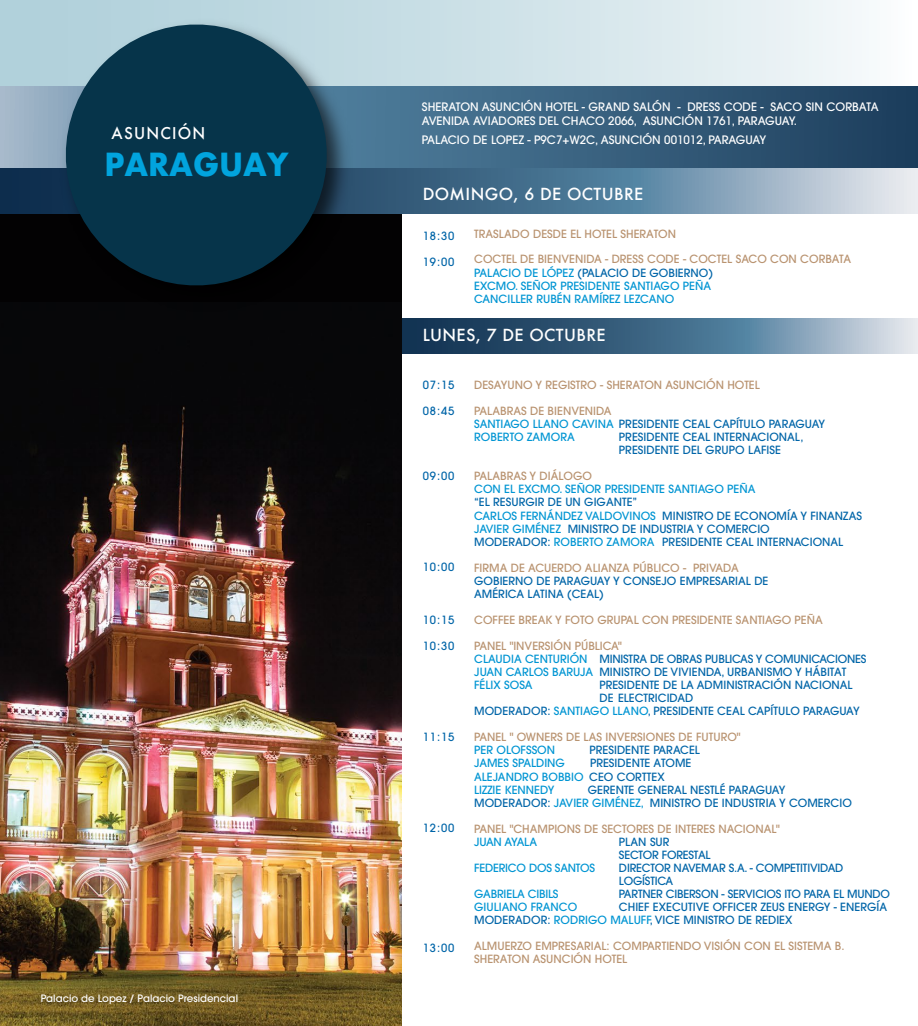
<style>
.page{position:relative;width:918px;height:1026px;background:#fff}
.page>*{position:absolute;margin:0;border:0;box-sizing:border-box;transform-origin:0 0}
.t1{font:700 30.97px "Futura";color:#01a4de;scale:.96 1}
.t2{font:500 16.2px "Futura";letter-spacing:.025em;color:#fff}
.t3{font:500 15.83px "Futura";letter-spacing:.08em;color:#fff;scale:.96 1}
.t4{font:500 11.55px/13.9px "ITC Avant Garde Pro";color:#fff}
.t5{font:500 11.25px/13px "ITC Avant Garde Pro";letter-spacing:.005em;color:#0065a8}
.t6{font:500 11.25px/13px "ITC Avant Garde Pro";letter-spacing:.005em;color:#0095d3}
.t7{font:500 11.25px/13px "ITC Avant Garde Pro";letter-spacing:.005em;color:#b99370}
.t8{font:500 11.25px/13px "ITC Avant Garde Pro";letter-spacing:-.015em;color:#0065a8}
.t9{font:500 11.25px "ITC Avant Garde Pro";letter-spacing:-.015em;color:#0095d3}
.t10{font:500 10.12px "ITC Avant Garde Pro";color:#fff}
.s1{color:#b99370}
.s2{color:#0065a8}
.s3{color:#0095d3}
</style>
<div class="page">
<svg style="left:401px;top:318px;width:517px;height:35px;background:#557590"></svg>
<div style="left:0;top:0;width:912px;height:144px;background:linear-gradient(to right,#a9ccd7,#f3f8f9)"></div>
<div style="left:0;top:134px;width:401px;height:892px;background:#030203"></div>
<img style="left:0;top:406px;width:401px;height:620px">
<svg style="left:0;top:86px;width:918px;height:82px;background:#3e6481"></svg>
<svg style="left:0;top:168px;width:918px;height:45px;background:#6989a1"></svg>
<img style="left:339px;top:13px;width:19px;height:201px">
<svg style="left:53px;top:12px;width:286px;height:274px;background:#23485a"></svg>
<h3 class="t3" style="left:112px;top:123px;width:99px">ASUNCIÓN</h3>
<h1 class="t1" style="left:104px;top:142px;width:193px">PARAGUAY</h1>
<p class="t10" style="left:41px;top:992px;width:199px">Palacio de Lopez / Palacio Presidencial</p>
<p class="t4" style="left:422px;top:100px;width:458px">SHERATON ASUNCIÓN HOTEL - GRAND SALÓN - DRESS CODE - SACO SIN CORBATA<br>AVENIDA AVIADORES DEL CHACO 2066, ASUNCIÓN 1761, PARAGUAY.</p>
<p class="t4" style="left:422px;top:132px;width:346px">PALACIO DE LOPEZ - P9C7+W2C, ASUNCIÓN 001012, PARAGUAY</p>
<h2 class="t2" style="left:423px;top:182px;width:222px">DOMINGO, 6 DE OCTUBRE</h2>
<p class="t5" style="left:423px;top:229px;width:33px">18:30</p>
<p class="t5" style="left:423px;top:255px;width:33px">19:00</p>
<p class="t7" style="left:474px;top:227px;width:203px">TRASLADO DESDE EL HOTEL SHERATON</p>
<p class="t6" style="left:474px;top:253px;width:379px"><span class="s1">COCTEL DE BIENVENIDA - DRESS CODE - COCTEL SACO CON CORBATA </span>PALACIO DE LÓPEZ <span class="s2">(PALACIO DE GOBIERNO)<br></span>EXCMO. SEÑOR PRESIDENTE SANTIAGO PEÑA<br>CANCILLER RUBÉN RAMÍREZ LEZCANO</p>
<h2 class="t2" style="left:423px;top:324px;width:185px">LUNES, 7 DE OCTUBRE</h2>
<p class="t5" style="left:423px;top:378px;width:33px">07:15</p>
<p class="t5" style="left:423px;top:404px;width:33px">08:45</p>
<p class="t5" style="left:423px;top:469px;width:33px">09:00</p>
<p class="t5" style="left:423px;top:561px;width:33px">10:00</p>
<p class="t5" style="left:423px;top:613px;width:33px">10:15</p>
<p class="t5" style="left:423px;top:639px;width:33px">10:30</p>
<p class="t5" style="left:423px;top:730px;width:33px">11:15</p>
<p class="t5" style="left:423px;top:821px;width:33px">12:00</p>
<p class="t5" style="left:423px;top:941px;width:33px">13:00</p>
<p class="t7" style="left:474px;top:378px;width:287px">DESAYUNO Y REGISTRO - SHERATON ASUNCIÓN HOTEL</p>
<p class="t6" style="left:474px;top:404px;width:353px"><span class="s1">PALABRAS DE BIENVENIDA<br></span>SANTIAGO LLANO CAVINA <span class="s2">PRESIDENTE CEAL CAPÍTULO PARAGUAY<br></span>ROBERTO ZAMORA</p>
<p class="t5" style="left:619px;top:430px;width:186px">PRESIDENTE CEAL INTERNACIONAL,<br>PRESIDENTE DEL GRUPO LAFISE</p>
<p class="t7" style="left:474px;top:470px;width:119px">PALABRAS Y DIÁLOGO</p>
<p class="t6" style="left:474px;top:483px;width:283px">CON EL EXCMO. SEÑOR PRESIDENTE SANTIAGO PEÑA</p>
<p class="t5" style="left:474px;top:496px;width:389px">“EL RESURGIR DE UN GIGANTE”<br><span class="s3">CARLOS FERNÁNDEZ VALDOVINOS</span> MINISTRO DE ECONOMÍA Y FINANZAS <span class="s3">JAVIER GIMÉNEZ</span> MINISTRO DE INDUSTRIA Y COMERCIO<br>MODERADOR: <span class="s3">ROBERTO ZAMORA</span> PRESIDENTE CEAL INTERNACIONAL</p>
<p class="t7" style="left:474px;top:561px;width:266px">FIRMA DE ACUERDO ALIANZA PÚBLICO - PRIVADA</p>
<p class="t5" style="left:474px;top:574px;width:296px">GOBIERNO DE PARAGUAY Y CONSEJO EMPRESARIAL DE<br>AMÉRICA LATINA (CEAL)</p>
<p class="t7" style="left:474px;top:613px;width:350px">COFFEE BREAK Y FOTO GRUPAL CON PRESIDENTE SANTIAGO PEÑA</p>
<p class="t5" style="left:474px;top:639px;width:394px"><span class="s1">PANEL "INVERSIÓN PÚBLICA"<br></span><span class="s3">CLAUDIA CENTURIÓN</span> MINISTRA DE OBRAS PUBLICAS Y COMUNICACIONES <span class="s3">JUAN CARLOS BARUJA</span> MINISTRO DE VIVIENDA, URBANISMO Y HÁBITAT <span class="s3">FÉLIX SOSA</span></p>
<p class="t5" style="left:599px;top:678px;width:255px">PRESIDENTE DE LA ADMINISTRACIÓN NACIONAL</p>
<p class="t5" style="left:599px;top:691px;width:95px">DE ELECTRICIDAD</p>
<p class="t5" style="left:474px;top:705px;width:387px">MODERADOR: <span class="s3">SANTIAGO LLANO</span>, PRESIDENTE CEAL CAPÍTULO PARAGUAY</p>
<p class="t7" style="left:474px;top:731px;width:268px">PANEL " OWNERS DE LAS INVERSIONES DE FUTURO"</p>
<p class="t6" style="left:474px;top:744px;width:83px">PER OLOFSSON</p>
<p class="t5" style="left:590px;top:744px;width:112px">PRESIDENTE PARACEL</p>
<p class="t6" style="left:474px;top:757px;width:92px">JAMES SPALDING</p>
<p class="t6" style="left:474px;top:757px;width:219px;text-indent:116px"><span class="s2">PRESIDENTE ATOME<br></span>ALEJANDRO BOBBIO <span class="s2">CEO CORTTEX<br></span>LIZZIE KENNEDY</p>
<p class="t5" style="left:474px;top:783px;width:379px;text-indent:114px">GERENTE GENERAL NESTLÉ PARAGUAY<br>MODERADOR: <span class="s3">JAVIER GIMÉNEZ,</span> MINISTRO DE INDUSTRIA Y COMERCIO</p>
<p class="t7" style="left:474px;top:822px;width:307px">PANEL "CHAMPIONS DE SECTORES DE INTERES NACIONAL"</p>
<p class="t9" style="left:474px;top:834px;width:64px">JUAN AYALA</p>
<p class="t8" style="left:619px;top:835px;width:93px">PLAN SUR<br>SECTOR FORESTAL</p>
<p class="t9" style="left:474px;top:861px;width:122px">FEDERICO DOS SANTOS</p>
<p class="t8" style="left:619px;top:861px;width:226px">DIRECTOR NAVEMAR S.A. - COMPETITIVIDAD<br>LOGÍSTICA</p>
<p class="t9" style="left:474px;top:887px;width:86px">GABRIELA CIBILS</p>
<p class="t8" style="left:619px;top:887px;width:273px">PARTNER CIBERSON - SERVICIOS ITO PARA EL MUNDO</p>
<p class="t6" style="left:474px;top:900px;width:105px">GIULIANO FRANCO</p>
<p class="t5" style="left:474px;top:900px;width:414px;text-indent:145px">CHIEF EXECUTIVE OFFICER ZEUS ENERGY - ENERGÍA<br>MODERADOR: <span class="s3">RODRIGO MALUFF</span>, VICE MINISTRO DE REDIEX</p>
<p class="t7" style="left:474px;top:939px;width:372px">ALMUERZO EMPRESARIAL: COMPARTIENDO VISIÓN CON EL SISTEMA B.<br>SHERATON ASUNCIÓN HOTEL</p>
</div>
